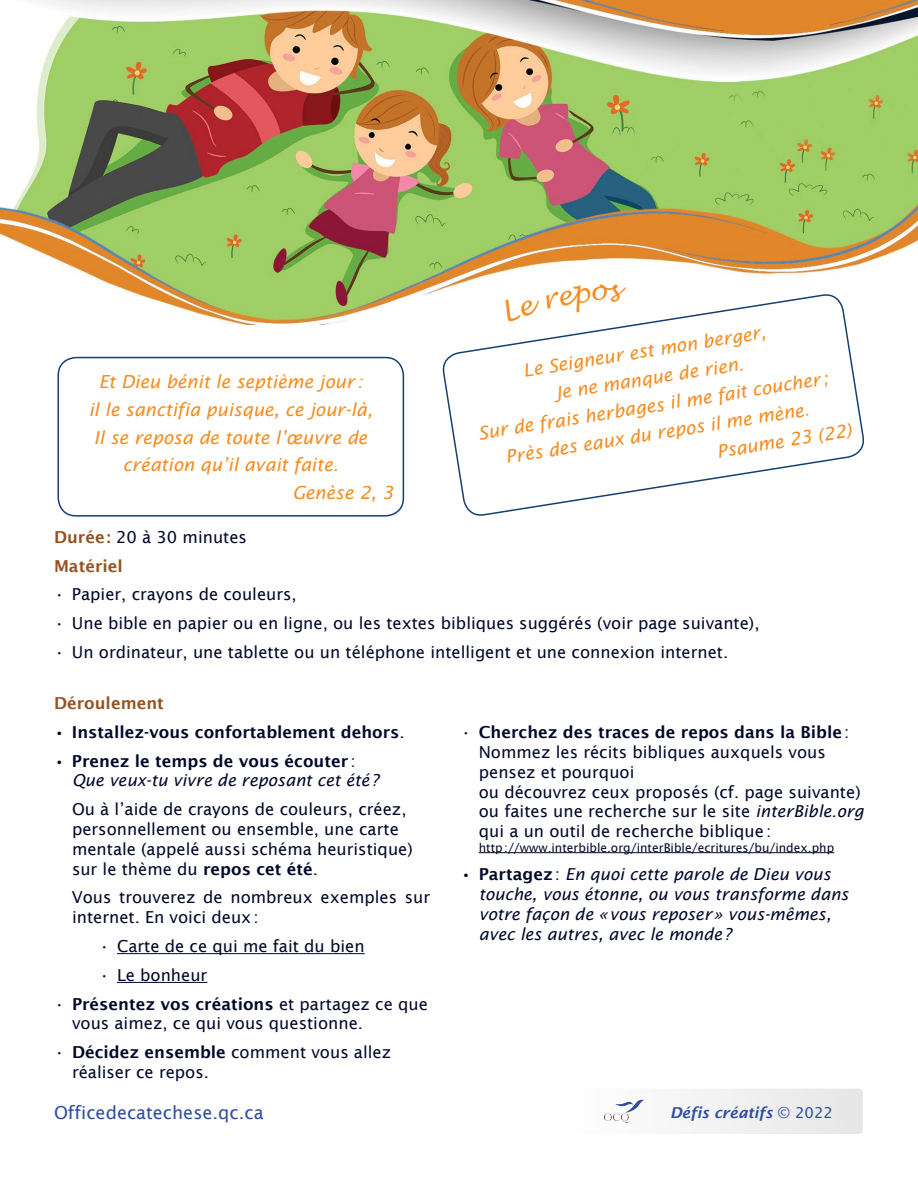
<style>
.page{position:relative;width:918px;height:1188px;background:#fff}
.page>*{position:absolute;margin:0;border:0;box-sizing:border-box;transform-origin:0 0}
.citation_brun{font:italic 18px "Lucida Sans";color:#f68c1f}
.citation_long_tx{font:18px "Lucida Sans";color:#2f4ea0}
.yexye_alinea1_copy{font:16.5px/19.8px "Lucida Sans";color:#01082a}
.yexye_alinea1_copy-2{font:italic 16.5px/19.8px "Lucida Sans";color:#01082a}
.yexye_alinea1{font:16.5px/19.8px "Lucida Sans";color:#01082a}
.yexye_alinea1_copy-3{font:600 16.5px "Lucida Sans";color:#01082a}
.yexye_alinea2{font:16.5px "Lucida Sans";color:#01082a}
.info_gras_bleu{font:600 16.5px "Lucida Sans";color:#955222}
.info_gras_bleu-2{font:16.5px "Lucida Sans";color:#01082a}
.t1{font:italic 600 15px "Lucida Sans";color:#2f4ea0}
.yexye_alinea1_copy-4{font:12px "Lucida Sans";color:#01082a}
.s1{font-weight:600;color:#955222}
.s2{font-weight:400}
.s3{font-weight:600;font-style:normal}
.s4{font-style:normal}
.s5{font-weight:600}
.s6{font-style:italic}
.s7{font-weight:400;font-style:normal}
</style>
<div class="page">
<div style="left:576px;top:1089px;width:287px;height:45px;background:#f1f2f2;border-radius:4px"></div>
<img style="left:603px;top:1099px;width:41px;height:25px">
<img style="left:0;top:0;width:918px;height:325px">
<div style="left:58px;top:357px;width:346px;height:160px;border:2px solid #143f70;border-radius:18px"></div>
<svg style="left:441px;top:291px;width:425px;height:225px"></svg>
<hr style="left:117px;top:953px;width:248px;height:1px;background:#01082a">
<hr style="left:117px;top:982px;width:90px;height:1px;background:#01082a">
<hr style="left:479px;top:852px;width:355px;height:1px;background:#01082a">
<svg style="left:502px;top:284px;width:125px;height:38px"></svg>
<p class="citation_brun" style="left:99px;top:372px;width:265px">Et Dieu bénit le septième jour :</p>
<p class="citation_brun" style="left:89px;top:399px;width:285px">il le sanctifia puisque, ce jour-là,</p>
<p class="citation_brun" style="left:94px;top:427px;width:275px">Il se reposa de toute l’œuvre de</p>
<p class="citation_brun" style="left:123px;top:455px;width:217px">création qu’il avait faite.</p>
<p class="citation_brun" style="left:292px;top:482px;width:102px">Genèse 2, 3</p>
<p class="citation_brun" style="left:522px;top:360px;width:247px;rotate:-9deg">Le Seigneur est mon berger,</p>
<p class="citation_brun" style="left:553px;top:383px;width:193px;rotate:-9deg">Je ne manque de rien.</p>
<p class="citation_brun" style="left:477px;top:423px;width:356px;rotate:-9deg">Sur de frais herbages il me fait coucher ;</p>
<p class="citation_brun" style="left:504px;top:447px;width:309px;rotate:-9deg">Près des eaux du repos il me mène.</p>
<p class="citation_brun" style="left:715px;top:441px;width:138px;rotate:-9deg">Psaume 23 (22)</p>
<p class="info_gras_bleu-2" style="left:54px;top:527px;width:195px"><span class="s1">Durée:</span> 20 à 30 minutes</p>
<p class="info_gras_bleu" style="left:54px;top:556px;width:70px">Matériel</p>
<p class="yexye_alinea1" style="left:54px;top:585px;width:244px">• Papier, crayons de couleurs,</p>
<p class="yexye_alinea1_copy" style="left:54px;top:613px;width:707px">• Une bible en papier ou en ligne, ou les textes bibliques suggérés (voir page suivante),</p>
<p class="yexye_alinea1" style="left:54px;top:642px;width:676px">• Un ordinateur, une tablette ou un téléphone intelligent et une connexion internet.</p>
<p class="info_gras_bleu" style="left:54px;top:694px;width:111px">Déroulement</p>
<p class="yexye_alinea1_copy-3" style="left:54px;top:723px;width:352px">• Installez-vous confortablement dehors<span class="s2">.</span></p>
<p class="yexye_alinea1_copy-2" style="left:72px;top:751px;width:309px;text-indent:-18px"><span class="s3">• Prenez le temps de vous écouter</span> <span class="s4">:<br></span>Que veux-tu vivre de reposant cet été?</p>
<p class="yexye_alinea1_copy" style="left:72px;top:799px;width:342px">Ou à l’aide de crayons de couleurs, créez, personnellement ou ensemble, une carte mentale (appelé aussi schéma heuristique) sur le thème du <span class="s5">repos cet été</span>.</p>
<p class="yexye_alinea1" style="left:72px;top:888px;width:360px">Vous trouverez de nombreux exemples sur internet. En voici deux:</p>
<p class="yexye_alinea2" style="left:99px;top:937px;width:267px">• Carte de ce qui me fait du bien</p>
<p class="yexye_alinea2" style="left:99px;top:966px;width:110px">• Le bonheur</p>
<p class="yexye_alinea1_copy" style="left:72px;top:994px;width:357px;text-indent:-18px">• <span class="s5">Présentez vos créations</span> et partagez ce que vous aimez, ce qui vous questionne.</p>
<p class="yexye_alinea1_copy" style="left:72px;top:1042px;width:321px;text-indent:-18px">• <span class="s5">Décidez ensemble</span> comment vous allez réaliser ce repos.</p>
<p class="yexye_alinea1_copy" style="left:479px;top:722px;width:387px;text-indent:-18px">• <span class="s5">Cherchez des traces de repos dans la Bible</span>:<br>Nommez les récits bibliques auxquels vous pensez et pourquoi<br>ou découvrez ceux proposés (cf. page suivante) ou faites une recherche sur le site <span class="s6">interBible.org </span>qui a un outil de recherche biblique:</p>
<p class="yexye_alinea1_copy-4" style="left:479px;top:840px;width:357px">http://www.interbible.org/interBible/ecritures/bu/index.php</p>
<p class="yexye_alinea1_copy-2" style="left:479px;top:865px;width:371px;text-indent:-18px"><span class="s3">• Partagez</span><span class="s4">:</span> En quoi cette parole de Dieu vous touche, vous étonne, ou vous transforme dans votre façon de «vous reposer» vous-mêmes, avec les autres, avec le monde?</p>
<p class="citation_long_tx" style="left:54px;top:1103px;width:211px">Officedecatechese.qc.ca</p>
<p class="t1" style="left:670px;top:1104px;width:164px">Défis créatifs <span class="s7">© 2022</span></p>
</div>
